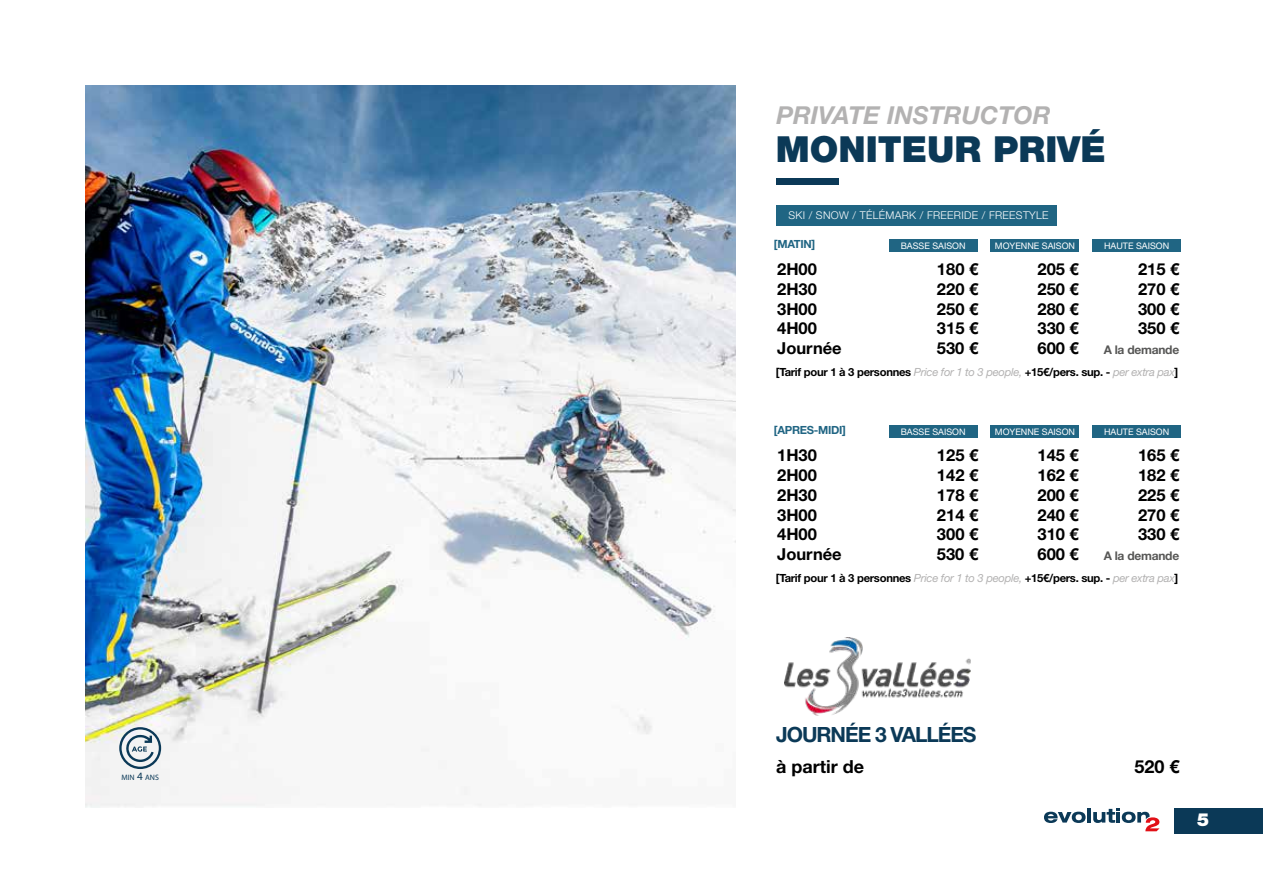
<style>
.page{position:relative;width:1263px;height:893px;background:#fff}
.page>*{position:absolute;margin:0;border:0;box-sizing:border-box;transform-origin:0 0}
.t1{font:900 36px "Helvetica Neue LT Std";color:#0b3957}
.t2{font:italic 700 24.75px "Helvetica Neue LT Std";color:#b3b2b2}
.t3{font:700 21px "Helvetica Neue LT Std";letter-spacing:-.05em;color:#0b3957}
.t4{font:700 18px "Helvetica Neue LT Std";color:#000}
.t5{font:900 18px "Helvetica Neue LT Std";color:#fff}
.t6{font:700 16.5px "Helvetica Neue LT Std";color:#000}
.t7{font:700 12px "Helvetica Neue LT Std";letter-spacing:-.02em;color:#575756}
.t8{font:700 11.25px "Helvetica Neue LT Std";letter-spacing:-.025em;color:#000}
.t9{font:700 11.25px "Helvetica Neue LT Std";letter-spacing:-.025em;color:#206583}
.t10{font:300 10.8px "Helvetica Neue LT Std";letter-spacing:.03em;color:#fff}
.t11{font:9px "Helvetica Neue LT Std";color:#fff}
.t12{font:7.8px "Myriad Pro";color:#0b3957}
.s1{font-size:11.25px}
.s2{font-weight:400;font-style:italic;color:#b3b2b2}
</style>
<div class="page">
<img style="left:86px;top:86px;width:649px;height:721px">
<div style="left:777px;top:178px;width:62px;height:7px;background:#0b3957"></div>
<div style="left:1175px;top:808px;width:88px;height:26px;background:#0b3957"></div>
<hr style="left:1087px;top:808px;width:4px;height:15px;background:#0b3957">
<svg style="left:1044px;top:812px;width:41px;height:11px"></svg>
<svg style="left:1093px;top:808px;width:66px;height:23px"></svg>
<div style="left:777px;top:205px;width:280px;height:21px;background:#206583"></div>
<div style="left:990px;top:239px;width:89px;height:13px;background:#206583"></div>
<div style="left:990px;top:425px;width:89px;height:13px;background:#206583"></div>
<div style="left:889px;top:239px;width:88px;height:13px;background:#206583"></div>
<div style="left:889px;top:425px;width:88px;height:13px;background:#206583"></div>
<div style="left:1092px;top:239px;width:89px;height:13px;background:#206583"></div>
<div style="left:1092px;top:425px;width:89px;height:13px;background:#206583"></div>
<div style="left:119px;top:727px;width:42px;height:42px;border:2px solid #0b3957;border-radius:50%"></div>
<svg style="left:126px;top:735px;width:28px;height:27px"></svg>
<img style="left:785px;top:638px;width:185px;height:77px">
<p class="t12" style="left:121px;top:773px;width:39px">MIN <span class="s1">4</span> ANS</p>
<h2 class="t2" style="left:776px;top:100px;width:276px">PRIVATE INSTRUCTOR</h2>
<h1 class="t1" style="left:776px;top:128px;width:332px">MONITEUR PRIVÉ</h1>
<p class="t10" style="left:788px;top:209px;width:262px">SKI / SNOW / TÉLÉMARK / FREERIDE / FREESTYLE</p>
<p class="t11" style="left:995px;top:240px;width:82px">MOYENNE SAISON</p>
<p class="t9" style="left:774px;top:237px;width:43px">[MATIN]</p>
<p class="t11" style="left:901px;top:240px;width:66px">BASSE SAISON</p>
<p class="t11" style="left:1104px;top:240px;width:67px">HAUTE SAISON</p>
<p class="t6" style="left:777px;top:259px;width:41px">2H00</p>
<p class="t6" style="left:937px;top:259px;width:43px">180 €</p>
<p class="t6" style="left:1037px;top:259px;width:43px">205 €</p>
<p class="t6" style="left:1138px;top:259px;width:43px">215 €</p>
<p class="t6" style="left:777px;top:279px;width:41px">2H30</p>
<p class="t6" style="left:937px;top:279px;width:43px">220 €</p>
<p class="t6" style="left:1037px;top:279px;width:43px">250 €</p>
<p class="t6" style="left:1138px;top:279px;width:43px">270 €</p>
<p class="t6" style="left:777px;top:299px;width:41px">3H00</p>
<p class="t6" style="left:937px;top:299px;width:43px">250 €</p>
<p class="t6" style="left:1037px;top:299px;width:43px">280 €</p>
<p class="t6" style="left:1138px;top:299px;width:43px">300 €</p>
<p class="t6" style="left:777px;top:318px;width:41px">4H00</p>
<p class="t6" style="left:937px;top:318px;width:43px">315 €</p>
<p class="t6" style="left:1037px;top:318px;width:43px">330 €</p>
<p class="t6" style="left:1138px;top:318px;width:43px">350 €</p>
<p class="t6" style="left:777px;top:338px;width:66px">Journée</p>
<p class="t6" style="left:937px;top:338px;width:43px">530 €</p>
<p class="t6" style="left:1037px;top:338px;width:43px">600 €</p>
<p class="t7" style="left:1104px;top:343px;width:77px">A la demande</p>
<p class="t8" style="left:776px;top:365px;width:404px">[Tarif pour 1 à 3 personnes <span class="s2">Price for 1 to 3 people,</span> +15€/pers. sup. - <span class="s2">per extra pax</span>]</p>
<p class="t9" style="left:774px;top:423px;width:74px">[APRES-MIDI]</p>
<p class="t11" style="left:901px;top:426px;width:66px">BASSE SAISON</p>
<p class="t11" style="left:995px;top:426px;width:82px">MOYENNE SAISON</p>
<p class="t11" style="left:1104px;top:426px;width:67px">HAUTE SAISON</p>
<p class="t6" style="left:777px;top:445px;width:41px">1H30</p>
<p class="t6" style="left:937px;top:445px;width:43px">125 €</p>
<p class="t6" style="left:1037px;top:445px;width:43px">145 €</p>
<p class="t6" style="left:1138px;top:445px;width:43px">165 €</p>
<p class="t6" style="left:777px;top:465px;width:41px">2H00</p>
<p class="t6" style="left:937px;top:465px;width:43px">142 €</p>
<p class="t6" style="left:1037px;top:465px;width:43px">162 €</p>
<p class="t6" style="left:1138px;top:465px;width:43px">182 €</p>
<p class="t6" style="left:777px;top:485px;width:41px">2H30</p>
<p class="t6" style="left:937px;top:485px;width:43px">178 €</p>
<p class="t6" style="left:1037px;top:485px;width:43px">200 €</p>
<p class="t6" style="left:1138px;top:485px;width:43px">225 €</p>
<p class="t6" style="left:777px;top:504px;width:41px">3H00</p>
<p class="t6" style="left:937px;top:504px;width:43px">214 €</p>
<p class="t6" style="left:1037px;top:504px;width:43px">240 €</p>
<p class="t6" style="left:1138px;top:504px;width:43px">270 €</p>
<p class="t6" style="left:777px;top:524px;width:41px">4H00</p>
<p class="t6" style="left:937px;top:524px;width:43px">300 €</p>
<p class="t6" style="left:1037px;top:524px;width:43px">310 €</p>
<p class="t6" style="left:1138px;top:524px;width:43px">330 €</p>
<p class="t6" style="left:777px;top:544px;width:66px">Journée</p>
<p class="t6" style="left:937px;top:544px;width:43px">530 €</p>
<p class="t6" style="left:1037px;top:544px;width:43px">600 €</p>
<p class="t7" style="left:1104px;top:548px;width:77px">A la demande</p>
<p class="t8" style="left:776px;top:571px;width:404px">[Tarif pour 1 à 3 personnes <span class="s2">Price for 1 to 3 people,</span> +15€/pers. sup. - <span class="s2">per extra pax</span>]</p>
<p class="t3" style="left:776px;top:722px;width:202px">JOURNÉE 3 VALLÉES</p>
<p class="t4" style="left:776px;top:756px;width:89px">à partir de</p>
<p class="t4" style="left:1134px;top:756px;width:47px">520 €</p>
<p class="t5" style="left:1197px;top:809px;width:14px">5</p>
</div>
